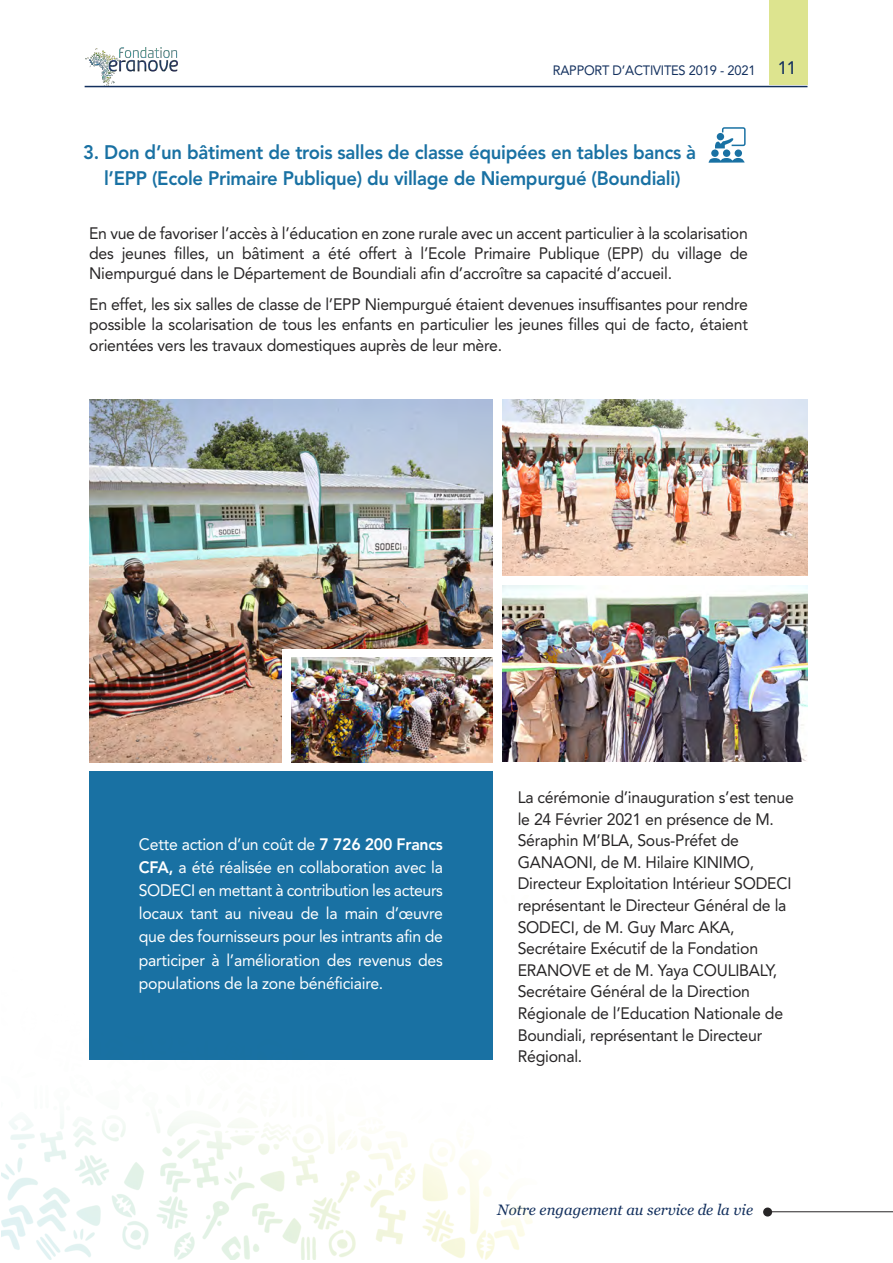
<style>
.page{position:relative;width:893px;height:1263px;background:#fff}
.page>*{position:absolute;margin:0;border:0;box-sizing:border-box;transform-origin:0 0}
.t1{font:800 19.5px/25.5px "Avenir";letter-spacing:-.015em;color:#1971a3;text-align:center;scale:.95 1}
.t2{font:16.5px/21.6px "Avenir";letter-spacing:-.015em;color:#272526;text-align:justify;scale:.96 1}
.t3{font:16.5px/23.1px "Avenir";letter-spacing:-.015em;color:#fff;text-align:justify;scale:.96 1}
.t4{font:italic 15px "Georgia";color:#13305e}
.t5{font:13.5px "Avenir";letter-spacing:-.015em;color:#13305e;scale:.95 1}
.s1{font-weight:500;font-size:18px}
.s2{font-weight:800}
</style>
<div class="page">
<div style="left:89px;top:772px;width:404px;height:288px;background:#1971a3"></div>
<img style="left:85px;top:47px;width:92px;height:38px">
<hr style="left:85px;top:86px;width:722px;height:1px;background:#13305e">
<div style="left:769px;top:0;width:39px;height:85px;background:#dde48f"></div>
<hr style="left:768px;top:1211px;width:125px;height:1px;background:#272526">
<div style="left:763px;top:1207px;width:9px;height:9px;background:#272526;border-radius:50%"></div>
<img style="left:1px;top:1121px;width:532px;height:139px">
<svg style="left:715px;top:127px;width:31px;height:21px"></svg>
<svg style="left:708px;top:158px;width:37px;height:5px"></svg>
<div style="left:711px;top:149px;width:8px;height:8px;background:#1971a3;border-radius:50%"></div>
<div style="left:723px;top:149px;width:7px;height:8px;background:#1971a3;border-radius:50%"></div>
<div style="left:735px;top:149px;width:7px;height:8px;background:#1971a3;border-radius:50%"></div>
<div style="left:717px;top:133px;width:7px;height:7px;background:#1971a3;border-radius:50%"></div>
<img style="left:89px;top:399px;width:404px;height:363px">
<img style="left:502px;top:399px;width:306px;height:177px">
<img style="left:502px;top:585px;width:306px;height:177px">
<div style="left:283px;top:649px;width:213px;height:113px;background:#fff"></div>
<img style="left:291px;top:658px;width:202px;height:105px">
<p class="t5" style="left:553px;top:60px;width:258px">RAPPORT D’ACTIVITES 2019 - 2021 <span class="s1">11</span></p>
<p class="t1" style="left:83px;top:140px;width:647px">3. Don d’un bâtiment de trois salles de classe équipées en tables bancs à l’EPP (Ecole Primaire Publique) du village de Niempurgué (Boundiali)</p>
<p class="t2" style="left:89px;top:223px;width:688px;line-height:20.1px">En vue de favoriser l’accès à l’éducation en zone rurale avec un accent particulier à la scolarisation des jeunes filles, un bâtiment a été offert à l’Ecole Primaire Publique (EPP) du village de Niempurgué dans le Département de Boundiali afin d’accroître sa capacité d’accueil.</p>
<p class="t2" style="left:89px;top:294px;width:688px;line-height:20.1px">En effet, les six salles de classe de l’EPP Niempurgué étaient devenues insuffisantes pour rendre possible la scolarisation de tous les enfants en particulier les jeunes filles qui de facto, étaient orientées vers les travaux domestiques auprès de leur mère.</p>
<p class="t3" style="left:139px;top:832px;width:318px">Cette action d’un coût de <span class="s2">7 726 200 Francs CFA,</span> a été réalisée en collaboration avec la SODECI en mettant à contribution les acteurs locaux tant au niveau de la main d’œuvre que des fournisseurs pour les intrants afin de participer à l’amélioration des revenus des populations de la zone bénéficiaire.</p>
<p class="t2" style="left:518px;top:786px;width:289px;text-align:left">La cérémonie d’inauguration s’est tenue le 24 Février 2021 en présence de M.<br>Séraphin M’BLA, Sous-Préfet de GANAONI, de M. Hilaire KINIMO, Directeur Exploitation Intérieur SODECI représentant le Directeur Général de la SODECI, de M. Guy Marc AKA, Secrétaire Exécutif de la Fondation ERANOVE et de M. Yaya COULIBALY, Secrétaire Général de la Direction Régionale de l’Education Nationale de Boundiali, représentant le Directeur Régional.</p>
<p class="t4" style="left:497px;top:1201px;width:257px">Notre engagement au service de la vie</p>
</div>
